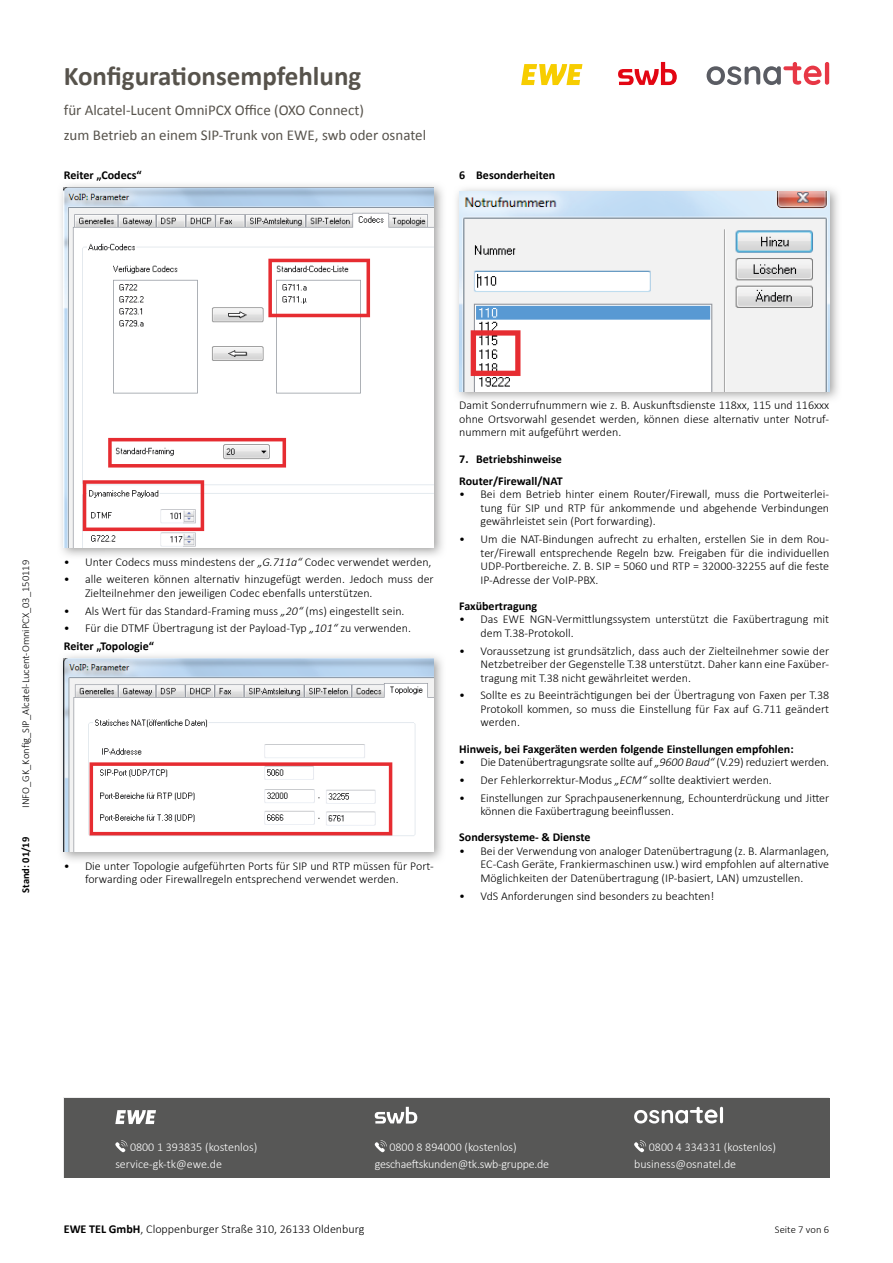
<style>
.page{position:relative;width:893px;height:1263px;background:#fff}
.page>*{position:absolute;margin:0;border:0;box-sizing:border-box;transform-origin:0 0}
.t1{font:700 27px "Calibri";color:#57534c}
.t2{font:15px/24.8px "Calibri";color:#57534c}
.t3{font:300 12px/13.5px "Calibri";color:#000;text-align:justify}
.t4{font:700 12px/22px "Calibri";color:#000}
.t5{font:300 12px/17.2px "Calibri";color:#fff}
.t6{font:300 12px/17.2px "Calibri";letter-spacing:-.02em;color:#fff}
.t7{font:300 10.5px "Calibri";color:#000}
.t8{font:700 10.5px "Calibri";color:#000}
.s1{font-style:italic}
.s2{font-weight:700}
</style>
<div class="page">
<svg style="left:521px;top:64px;width:61px;height:21px"></svg>
<svg style="left:618px;top:62px;width:59px;height:23px"></svg>
<svg style="left:707px;top:62px;width:122px;height:23px"></svg>
<img style="left:61px;top:185px;width:382px;height:43px">
<img style="left:61px;top:228px;width:44px;height:328px">
<img style="left:64px;top:187px;width:370px;height:360px">
<img style="left:61px;top:655px;width:381px;height:205px">
<img style="left:64px;top:658px;width:370px;height:193px">
<img style="left:456px;top:188px;width:382px;height:212px">
<img style="left:459px;top:191px;width:370px;height:200px">
<div style="left:64px;top:1098px;width:765px;height:80px;background:#575756"></div>
<svg style="left:115px;top:1110px;width:41px;height:14px"></svg>
<svg style="left:115px;top:1140px;width:12px;height:12px"></svg>
<svg style="left:375px;top:1107px;width:42px;height:16px"></svg>
<svg style="left:375px;top:1140px;width:12px;height:12px"></svg>
<svg style="left:634px;top:1107px;width:89px;height:17px"></svg>
<svg style="left:634px;top:1140px;width:12px;height:12px"></svg>
<h1 class="t1" style="left:64px;top:59px;width:299px">Konfigurationsempfehlung</h1>
<p class="t2" style="left:64px;top:98px;width:364px">für Alcatel-Lucent OmniPCX Office (OXO Connect)<br>zum Betrieb an einem SIP-Trunk von EWE, swb oder osnatel</p>
<p class="t4" style="left:64px;top:164px;width:79px">Reiter „Codecs“</p>
<p class="t4" style="left:459px;top:164px;width:98px">6 Besonderheiten</p>
<p class="t7" style="left:19px;top:808px;width:249px;rotate:-90deg">INFO_GK_Konfig_SIP_Alcatel-Lucent-OmniPCX_03_150119</p>
<p class="t8" style="left:19px;top:893px;width:58px;rotate:-90deg">Stand: 01/19</p>
<p class="t3" style="left:64px;top:555px;width:369px">• Unter Codecs muss mindestens der <span class="s1">„G.711a“</span> Codec verwendet werden,</p>
<p class="t3" style="left:85px;top:572px;width:350px;text-indent:-21px">• alle weiteren können alternativ hinzugefügt werden. Jedoch muss der<br>Zielteilnehmer den jeweiligen Codec ebenfalls unterstützen.</p>
<p class="t3" style="left:64px;top:604px;width:342px">• Als Wert für das Standard-Framing muss <span class="s1">„20“</span> (ms) eingestellt sein.</p>
<p class="t3" style="left:64px;top:619px;width:349px;line-height:17.7px">• Für die DTMF Übertragung ist der Payload-Typ <span class="s1">„101“</span> zu verwenden.<br><span class="s2">Reiter „Topologie“</span></p>
<p class="t3" style="left:85px;top:859px;width:350px;text-indent:-21px">• Die unter Topologie aufgeführten Ports für SIP und RTP müssen für Port&shy;forwarding oder Firewallregeln entsprechend verwendet werden.</p>
<p class="t3" style="left:459px;top:399px;width:371px">Damit Sonderrufnummern wie z. B. Auskunftsdienste 118xx, 115 und 116xxx ohne Ortsvorwahl gesendet werden, können diese alternativ unter Notruf&shy;nummern mit aufgeführt werden.</p>
<p class="t4" style="left:459px;top:448px;width:105px">7. Betriebshinweise<br>Router/Firewall/NAT</p>
<p class="t3" style="left:480px;top:487px;width:350px;text-indent:-21px">• Bei dem Betrieb hinter einem Router/Firewall, muss die Portweiterlei&shy;tung für SIP und RTP für ankommende und abgehende Verbindungen gewährleistet sein (Port forwarding).</p>
<p class="t3" style="left:480px;top:532px;width:350px;text-indent:-21px">• Um die NAT-Bindungen aufrecht zu erhalten, erstellen Sie in dem Rou&shy;ter/Firewall entsprechende Regeln bzw. Freigaben für die individuellen UDP-Portbereiche. Z. B. SIP = 5060 und RTP = 32000-32255 auf die feste IP-Adresse der VoIP-PBX.</p>
<p class="t4" style="left:459px;top:595px;width:80px">Faxübertragung</p>
<p class="t3" style="left:480px;top:612px;width:350px;text-indent:-21px">• Das EWE NGN-Vermittlungssystem unterstützt die Faxübertragung mit dem T.38-Protokoll.</p>
<p class="t3" style="left:480px;top:644px;width:350px;text-indent:-21px">• Voraussetzung ist grundsätzlich, dass auch der Zielteilnehmer sowie der Netzbetreiber der Gegenstelle T.38 unterstützt. Daher kann eine Faxüber&shy;tragung mit T.38 nicht gewährleitet werden.</p>
<p class="t3" style="left:480px;top:688px;width:350px;text-indent:-21px">• Sollte es zu Beeinträchtigungen bei der Übertragung von Faxen per T.38<br>Protokoll kommen, so muss die Einstellung für Fax auf G.711 geändert werden.</p>
<p class="t4" style="left:459px;top:737px;width:336px">Hinweis, bei Faxgeräten werden folgende Einstellungen empfohlen:</p>
<p class="t3" style="left:459px;top:755px;width:371px">• Die Datenübertragungsrate sollte auf <span class="s1">„9600 Baud“</span> (V.29) reduziert werden.</p>
<p class="t3" style="left:459px;top:773px;width:314px">• Der Fehlerkorrektur-Modus <span class="s1">„ECM“</span> sollte deaktiviert werden.</p>
<p class="t3" style="left:480px;top:791px;width:350px;text-indent:-21px">• Einstellungen zur Sprachpausenerkennung, Echounterdrückung und Jitter können die Faxübertragung beeinflussen.</p>
<p class="t4" style="left:459px;top:826px;width:133px">Sondersysteme- &amp; Dienste</p>
<p class="t3" style="left:480px;top:844px;width:350px;text-indent:-21px">• Bei der Verwendung von analoger Datenübertragung (z. B. Alarmanlagen, EC-Cash Geräte, Frankiermaschinen usw.) wird empfohlen auf alternative Möglichkeiten der Datenübertragung (IP-basiert, LAN) umzustellen.</p>
<p class="t3" style="left:459px;top:889px;width:257px">• VdS Anforderungen sind besonders zu beachten!</p>
<p class="t5" style="left:115px;top:1138px;width:144px;text-indent:15px">0800 1 393835 (kostenlos) service-gk-tk@ewe.de</p>
<p class="t6" style="left:375px;top:1138px;width:176px;text-indent:15px">0800 8 894000 (kostenlos) geschaeftskunden@tk.swb-gruppe.de</p>
<p class="t5" style="left:634px;top:1138px;width:144px;text-indent:15px">0800 4 334331 (kostenlos) business@osnatel.de</p>
<p class="t3" style="left:64px;top:1222px;width:302px"><span class="s2">EWE TEL GmbH</span>, Cloppenburger Straße 310, 26133 Oldenburg</p>
<p class="t7" style="left:775px;top:1223px;width:56px">Seite 7 von 6</p>
</div>
